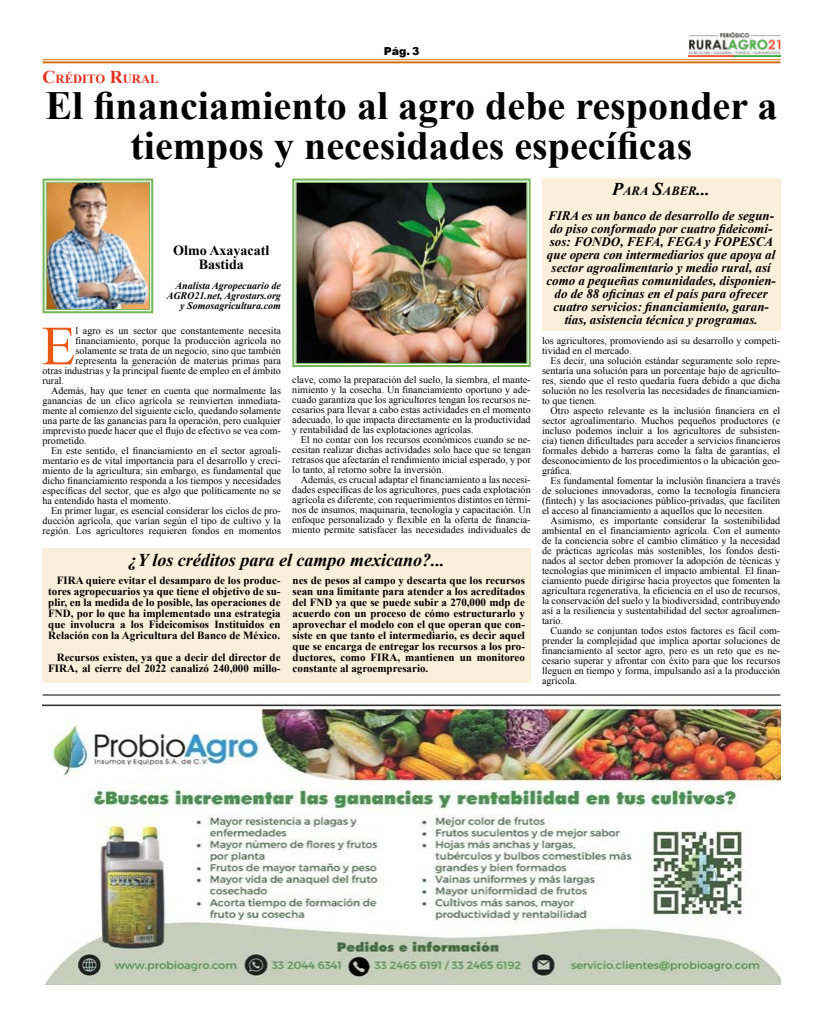
<style>
.page{position:relative;width:823px;height:1012px;background:#fff}
.page>*{position:absolute;margin:0;border:0;box-sizing:border-box;transform-origin:0 0}
.t1{font:55.3px "Times New Roman";color:#ea5813}
.t2{font:700 40px/40px "Times New Roman";color:#000;text-align:center}
.t3{font:italic 700 18px "Times New Roman";color:#000}
.t4{font:700 14px/14px "Times New Roman";color:#000;text-align:center}
.t5{font:italic 700 13px/13px "Times New Roman";color:#000;text-align:center}
.t6{font:700 12.6px "Times New Roman";color:#e6301f}
.t7{font:italic 700 12.6px "Times New Roman";color:#000}
.t8{font:700 11px/11px "Times New Roman";color:#000;text-align:justify}
.t9{font:900 11px "Arial";color:#000}
.t10{font:10px/10px "Times New Roman";color:#000;text-align:justify}
.t11{font:italic 700 10px/10px "Times New Roman";color:#000;text-align:right}
.s1{font-size:18px}
</style>
<div class="page">
<hr style="left:43px;top:59px;width:737px;height:1px;background:#d87211">
<hr style="left:43px;top:61px;width:737px;height:2px;background:#d87211">
<svg style="left:688px;top:56px;width:92px;height:1px"></svg>
<img style="left:688px;top:32px;width:92px;height:24px">
<hr style="left:43px;top:694px;width:737px;height:1px;background:#000">
<img style="left:43px;top:702px;width:736px;height:282px">
<img style="left:292px;top:178px;width:239px;height:189px">
<div style="left:295px;top:182px;width:232px;height:182px;border:1px solid #75b558"></div>
<img style="left:42px;top:178px;width:112px;height:136px">
<div style="left:46px;top:182px;width:104px;height:128px;border:1px solid #75b558"></div>
<div style="left:43px;top:548px;width:487px;height:134px;background:#f9efda"></div>
<div style="left:541px;top:179px;width:238px;height:152px;background:#f9efda"></div>
<p class="t9" style="left:383px;top:43px;width:37px">Pág. 3</p>
<p class="t6" style="left:43px;top:70px;width:117px"><span class="s1">C</span>RÉDITO <span class="s1">R</span>URAL</p>
<h2 class="t2" style="left:45px;top:84px;width:733px">El financiamiento al agro debe responder a tiempos y necesidades específicas</h2>
<h3 class="t4" style="left:173px;top:243px;width:98px">Olmo Axayacatl<br>Bastida</h3>
<p class="t11" style="left:167px;top:281px;width:116px">Analista Agropecuario de<br>AGRO21.net, Agrostars.org y Somosagricultura.com</p>
<h1 class="t1" style="left:41px;top:309px;width:36px">E</h1>
<p class="t10" style="left:75px;top:326px;width:207px">l agro es un sector que constantemente necesita</p>
<p class="t10" style="left:75px;top:336px;width:207px">financiamiento, porque la producción agrícola no</p>
<p class="t10" style="left:75px;top:346px;width:207px">solamente se trata de un negocio, sino que también</p>
<p class="t10" style="left:75px;top:356px;width:207px">representa la generación de materias primas para</p>
<p class="t10" style="left:43px;top:366px;width:240px">otras industrias y la principal fuente de empleo en el ámbito</p>
<p class="t10" style="left:43px;top:376px;width:23px">rural.</p>
<p class="t10" style="left:51px;top:386px;width:231px">Además, hay que tener en cuenta que normalmente las</p>
<p class="t10" style="left:43px;top:396px;width:240px">ganancias de un clico agrícola se reinvierten inmediata-</p>
<p class="t10" style="left:43px;top:406px;width:240px">mente al comienzo del siguiente ciclo, quedando solamente</p>
<p class="t10" style="left:43px;top:416px;width:240px">una parte de las ganancias para la operación, pero cualquier</p>
<p class="t10" style="left:43px;top:426px;width:240px">imprevisto puede hacer que el flujo de efectivo se vea com-</p>
<p class="t10" style="left:43px;top:436px;width:46px">prometido.</p>
<p class="t10" style="left:51px;top:446px;width:231px">En este sentido, el financiamiento en el sector agroali-</p>
<p class="t10" style="left:43px;top:456px;width:240px">mentario es de vital importancia para el desarrollo y creci-</p>
<p class="t10" style="left:43px;top:466px;width:240px">miento de la agricultura; sin embargo, es fundamental que</p>
<p class="t10" style="left:43px;top:476px;width:240px">dicho financiamiento responda a los tiempos y necesidades</p>
<p class="t10" style="left:43px;top:486px;width:240px">específicas del sector, que es algo que políticamente no se</p>
<p class="t10" style="left:43px;top:496px;width:130px">ha entendido hasta el momento.</p>
<p class="t10" style="left:51px;top:506px;width:231px">En primer lugar, es esencial considerar los ciclos de pro-</p>
<p class="t10" style="left:43px;top:516px;width:240px">ducción agrícola, que varían según el tipo de cultivo y la</p>
<p class="t10" style="left:43px;top:526px;width:240px">región. Los agricultores requieren fondos en momentos</p>
<p class="t10" style="left:292px;top:374px;width:240px">clave, como la preparación del suelo, la siembra, el mante&shy;nimiento y la cosecha. Un financiamiento oportuno y ade&shy;cuado garantiza que los agricultores tengan los recursos ne&shy;cesarios para llevar a cabo estas actividades en el momento adecuado, lo que impacta directamente en la productividad y rentabilidad de las explotaciones agrícolas.</p>
<p class="t10" style="left:292px;top:434px;width:240px;text-indent:9px">El no contar con los recursos económicos cuando se ne&shy;cesitan realizar dichas actividades solo hace que se tengan retrasos que afectarán el rendimiento inicial esperado, y por lo tanto, al retorno sobre la inversión.</p>
<p class="t10" style="left:292px;top:474px;width:240px;text-indent:9px">Además, es crucial adaptar el financiamiento a las necesi&shy;dades específicas de los agricultores, pues cada explotación agrícola es diferente, con requerimientos distintos en térmi&shy;nos de insumos, maquinaria, tecnología y capacitación. Un enfoque personalizado y flexible en la oferta de financia&shy;miento permite satisfacer las necesidades individuales de</p>
<h3 class="t3" style="left:128px;top:548px;width:317px">¿Y los créditos para el campo mexicano?...</h3>
<p class="t8" style="left:48px;top:575px;width:234px;text-indent:9px">FIRA quiere evitar el desamparo de los produc&shy;tores agropecuarios ya que tiene el objetivo de su&shy;plir, en la medida de lo posible, las operaciones de FND, por lo que ha implementado una estrategia que involucra a los Fideicomisos Instituidos en Relación con la Agricultura del Banco de México.</p>
<p class="t8" style="left:48px;top:652px;width:234px;text-align:right">Recursos existen, ya que a decir del director de<br>FIRA, al cierre del 2022 canalizó 240,000 millo-</p>
<p class="t8" style="left:292px;top:575px;width:234px">nes de pesos al campo y descarta que los recursos sean una limitante para atender a los acreditados del FND ya que se puede subir a 270,000 mdp de acuerdo con un proceso de cómo estructurarlo y aprovechar el modelo con el que operan que con&shy;siste en que tanto el intermediario, es decir aquel que se encarga de entregar los recursos a los pro&shy;ductores, como FIRA, mantienen un monitoreo constante al agroempresario.</p>
<p class="t7" style="left:612px;top:182px;width:99px"><span class="s1">P</span>ARA <span class="s1">S</span>ABER<span class="s1">...</span></p>
<p class="t5" style="left:546px;top:209px;width:231px">FIRA es un banco de desarrollo de segun&shy;do piso conformado por cuatro fideicomi&shy;sos: FONDO, FEFA, FEGA y FOPESCA que opera con intermediarios que apoya al sector agroalimentario y medio rural, así como a pequeñas comunidades, disponien&shy;do de 88 oficinas en el país para ofrecer cuatro servicios: financiamiento, garan&shy;tías, asistencia técnica y programas.</p>
<p class="t10" style="left:541px;top:336px;width:240px">los agricultores, promoviendo así su desarrollo y competi&shy;tividad en el mercado.</p>
<p class="t10" style="left:541px;top:356px;width:240px;text-indent:9px">Es decir, una solución estándar seguramente solo repre&shy;sentaría una solución para un porcentaje bajo de agriculto&shy;res, siendo que el resto quedaría fuera debido a que dicha solución no les resolvería las necesidades de financiamien&shy;to que tienen.</p>
<p class="t10" style="left:541px;top:406px;width:240px;text-indent:9px">Otro aspecto relevante es la inclusión financiera en el sector agroalimentario. Muchos pequeños productores (e incluso podemos incluir a los agricultores de subsisten&shy;cia) tienen dificultades para acceder a servicios financieros formales debido a barreras como la falta de garantías, el desconocimiento de los procedimientos o la ubicación geo&shy;gráfica.</p>
<p class="t10" style="left:541px;top:476px;width:240px;text-indent:9px">Es fundamental fomentar la inclusión financiera a través de soluciones innovadoras, como la tecnología financiera (fintech) y las asociaciones público-privadas, que faciliten el acceso al financiamiento a aquellos que lo necesiten.</p>
<p class="t10" style="left:541px;top:516px;width:240px;text-indent:9px">Asimismo, es importante considerar la sostenibilidad ambiental en el financiamiento agrícola. Con el aumento de la conciencia sobre el cambio climático y la necesidad de prácticas agrícolas más sostenibles, los fondos desti&shy;nados al sector deben promover la adopción de técnicas y tecnologías que minimicen el impacto ambiental. El finan&shy;ciamiento puede dirigirse hacia proyectos que fomenten la agricultura regenerativa, la eficiencia en el uso de recursos, la conservación del suelo y la biodiversidad, contribuyendo así a la resiliencia y sustentabilidad del sector agroalimen&shy;tario.</p>
<p class="t10" style="left:541px;top:626px;width:240px;text-indent:9px">Cuando se conjuntan todos estos factores es fácil com&shy;prender la complejidad que implica aportar soluciones de financiamiento al sector agro, pero es un reto que es ne&shy;cesario superar y afrontar con éxito para que los recursos lleguen en tiempo y forma, impulsando así a la producción agrícola.</p>
</div>
